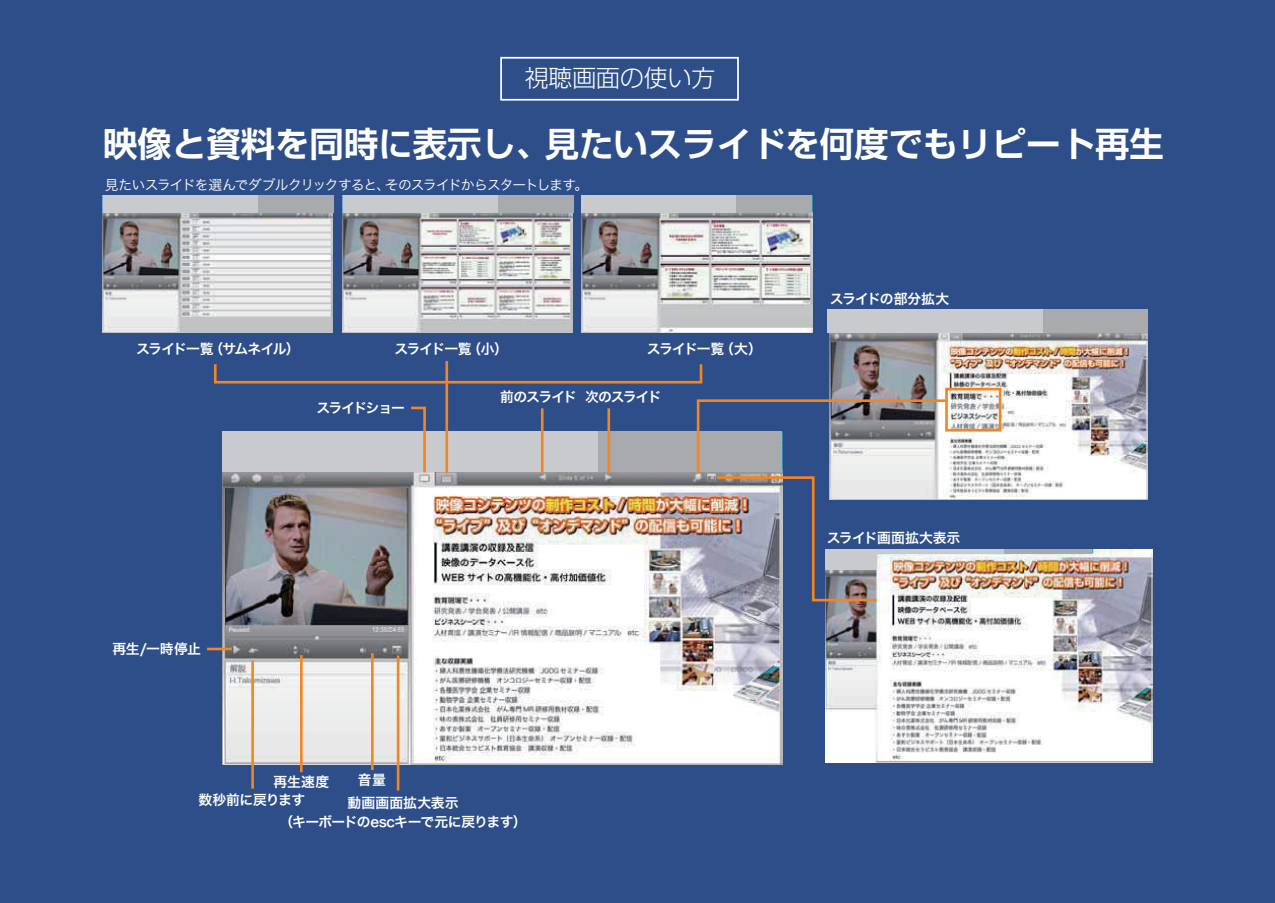
<style>
.page{position:relative;width:1275px;height:903px;background:#2d4e88}
.page>*{position:absolute;margin:0;border:0;box-sizing:border-box;transform-origin:0 0}
.t1{font:700 34.48px "Shin Go Pro De";color:#fff}
.t2{font:300 23.8px "Shin Go Pro";color:#fff}
.t3{font:13.83px "Hira Kaku Pro W6";letter-spacing:-.05em;color:#fff}
.t4{font:13.83px "Hira Kaku Pro W3";letter-spacing:-.07em;color:#fff}
.t5{font:13.83px "Hira Kaku Pro W6";letter-spacing:-.085em;color:#fff}
.t6{font:13.83px/22.9px "Hira Kaku Pro W6";letter-spacing:.01em;color:#fff}
.t7{font:13.83px "Hira Kaku Pro W6";letter-spacing:-.02em;color:#fff}
.t8{font:13.83px "Hira Kaku Pro W6";letter-spacing:-.03em;color:#fff}
.t9{font:13.83px "Hira Kaku Pro W6";letter-spacing:-.025em;color:#fff}
.t10{font:13.83px "Hira Kaku Pro W6";letter-spacing:-.095em;color:#fff}
</style>
<div class="page">
<img style="left:102px;top:196px;width:230px;height:137px">
<img style="left:342px;top:196px;width:230px;height:137px">
<img style="left:582px;top:213px;width:230px;height:120px">
<img style="left:829px;top:333px;width:318px;height:166px">
<img style="left:223px;top:472px;width:560px;height:293px">
<img style="left:826px;top:550px;width:326px;height:212px">
<div style="left:222px;top:431px;width:377px;height:41px;background:#c9cacd"></div>
<div style="left:598px;top:431px;width:184px;height:41px;background:#a8aaad"></div>
<div style="left:828px;top:310px;width:215px;height:23px;background:#c9cacd"></div>
<div style="left:1043px;top:310px;width:105px;height:23px;background:#a8aaad"></div>
<hr style="left:825px;top:550px;width:180px;height:4px;background:#c9cacd">
<hr style="left:1005px;top:550px;width:87px;height:4px;background:#a8aaad">
<div style="left:581px;top:196px;width:155px;height:17px;background:#c9cacd"></div>
<div style="left:736px;top:196px;width:76px;height:17px;background:#a8aaad"></div>
<div style="left:343px;top:196px;width:155px;height:17px;background:#c9cacd"></div>
<div style="left:498px;top:196px;width:76px;height:17px;background:#a8aaad"></div>
<div style="left:103px;top:196px;width:155px;height:17px;background:#c9cacd"></div>
<div style="left:258px;top:196px;width:76px;height:17px;background:#a8aaad"></div>
<div style="left:945px;top:388px;width:56px;height:43px;border:3px solid #f58520"></div>
<hr style="left:207px;top:648px;width:25px;height:2px;background:#f58520">
<hr style="left:251px;top:660px;width:3px;height:129px;background:#f58520">
<hr style="left:300px;top:655px;width:3px;height:117px;background:#f58520">
<hr style="left:371px;top:653px;width:3px;height:117px;background:#f58520">
<hr style="left:397px;top:655px;width:2px;height:135px;background:#f58520">
<div style="left:214px;top:363px;width:488px;height:20px;border:3px solid #f58520"></div>
<hr style="left:541px;top:408px;width:2px;height:65px;background:#f58520">
<svg style="left:408px;top:406px;width:19px;height:69px"></svg>
<hr style="left:607px;top:408px;width:3px;height:65px;background:#f58520">
<hr style="left:445px;top:361px;width:3px;height:112px;background:#f58520">
<img style="left:695px;top:398px;width:253px;height:205px">
<div style="left:500px;top:57px;width:239px;height:44px;border:2px solid #fff"></div>
<h2 class="t2" style="left:525px;top:59px;width:192px">視聴画面の使い方</h2>
<h1 class="t1" style="left:103px;top:115px;width:1062px">映像と資料を同時に表示し、見たいスライドを何度でもリピート再生</h1>
<p class="t4" style="left:105px;top:172px;width:485px">見たいスライドを選んでダブルクリックすると、そのスライドからスタートします。</p>
<p class="t3" style="left:136px;top:336px;width:165px">スライド一覧（サムネイル）</p>
<p class="t3" style="left:394px;top:336px;width:115px">スライド一覧（小）</p>
<p class="t3" style="left:647px;top:336px;width:116px">スライド一覧（大）</p>
<p class="t5" style="left:500px;top:385px;width:163px">前のスライド次のスライド</p>
<p class="t10" style="left:316px;top:395px;width:90px">スライドショー</p>
<p class="t3" style="left:112px;top:636px;width:90px">再生/一時停止</p>
<p class="t3" style="left:274px;top:770px;width:57px">再生速度</p>
<p class="t6" style="left:347px;top:768px;width:113px;text-indent:11px">音量<br>動画画面拡大表示</p>
<p class="t3" style="left:279px;top:809px;width:249px">（キーボードのescキーで元に戻ります）</p>
<p class="t9" style="left:198px;top:788px;width:108px">数秒前に戻ります</p>
<p class="t8" style="left:830px;top:286px;width:121px">スライドの部分拡大</p>
<p class="t7" style="left:827px;top:525px;width:135px">スライド画面拡大表示</p>
</div>
